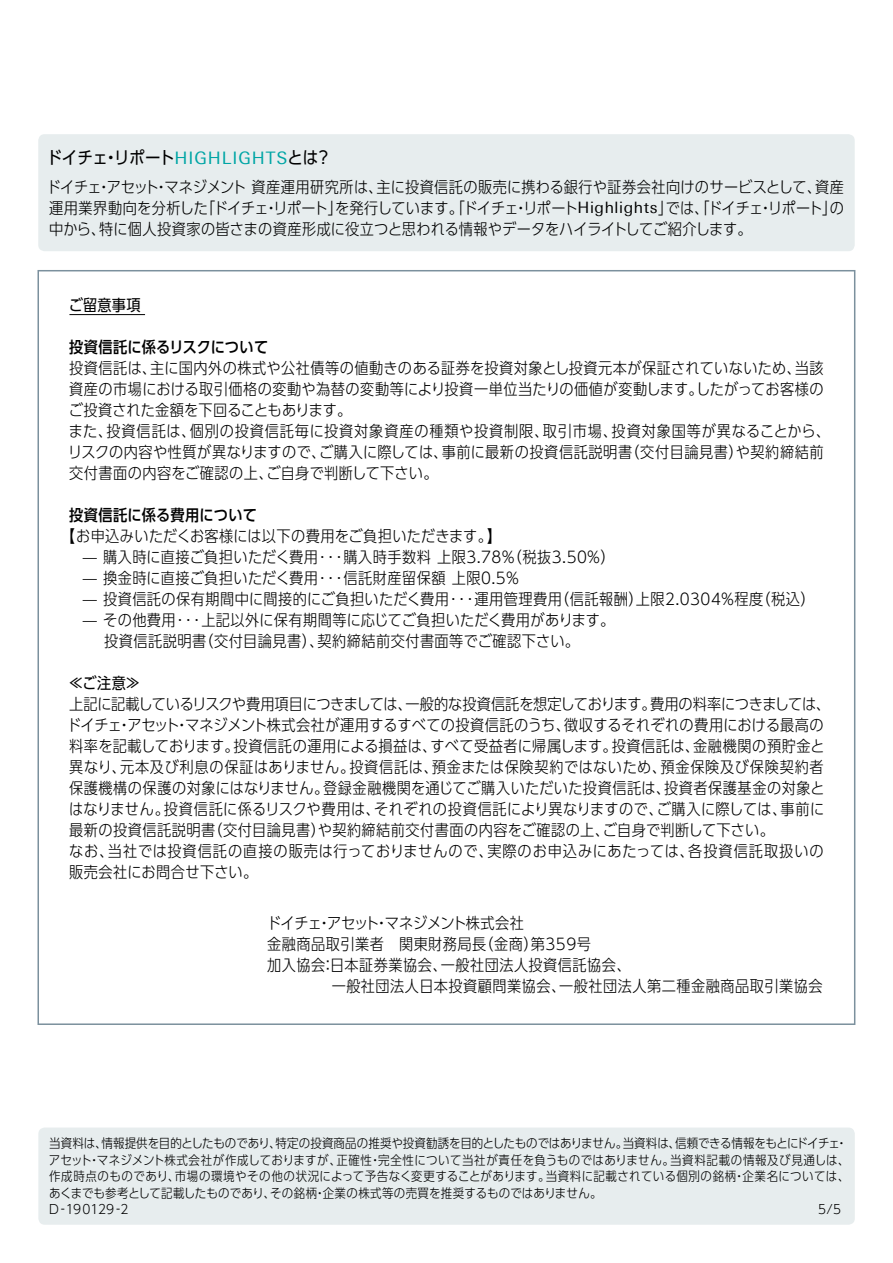
<style>
.page{position:relative;width:893px;height:1263px;background:#fff}
.page>*{position:absolute;margin:0;border:0;box-sizing:border-box;transform-origin:0 0}
.t1{font:17.25px "UD Shin Go C Oniz Pr 6";letter-spacing:-.03em;color:#000}
.t2{font:300 15.75px/21px "UD Shin Go C Oniz Pr 6";letter-spacing:.03em;color:#000}
.t3{font:500 15.75px "UD Shin Go C Oniz Pr 6";letter-spacing:.015em;color:#000}
.t4{font:300 15.75px "UD Shin Go C Oniz Pr 6";letter-spacing:-.015em;color:#000}
.t5{font:15.75px "UD Shin Go C Oniz Pr 6";letter-spacing:.015em;color:#000}
.t6{font:300 12.75px/16.5px "UD Shin Go C Oniz Pr 6";letter-spacing:.01em;color:#000}
.s1{font-family:"Univers Deutsche Bank";color:#00a5a5}
.s2{font-family:"Univers Deutsche Bank";font-weight:400}
</style>
<div class="page">
<div style="left:38px;top:1127px;width:817px;height:98px;background:#e7edee;border-radius:6px"></div>
<div style="left:38px;top:134px;width:817px;height:117px;background:#e7edee;border-radius:6px"></div>
<hr style="left:69px;top:314px;width:76px;height:1px;background:#000">
<p class="t1" style="left:47px;top:144px;width:286px">ドイチェ・リポート<span class="s1">HIGHLIGHTS</span>とは？</p>
<p class="t2" style="left:47px;top:175px;width:799px;text-align:justify">ドイチェ・アセット・マネジメント資産運用研究所は、主に投資信託の販売に携わる銀行や証券会社向けのサービスとして、資産運用業界動向を分析した「ドイチェ・リポート」を発行しています。「ドイチェ・リポート<span class="s2">Highlights</span>」では、「ドイチェ・リポート」の中から、特に個人投資家の皆さまの資産形成に役立つと思われる情報やデータをハイライトしてご紹介します。</p>
<p class="t5" style="left:69px;top:292px;width:73px">ご留意事項</p>
<p class="t3" style="left:69px;top:334px;width:201px">投資信託に係るリスクについて</p>
<p class="t2" style="left:68px;top:356px;width:763px">投資信託は、主に国内外の株式や公社債等の値動きのある証券を投資対象とし投資元本が保証されていないため、当該資産の市場における取引価格の変動や為替の変動等により投資一単位当たりの価値が変動します。したがってお客様のご投資された金額を下回ることもあります。<br>また、投資信託は、個別の投資信託毎に投資対象資産の種類や投資制限、取引市場、投資対象国等が異なることから、リスクの内容や性質が異なりますので、ご購入に際しては、事前に最新の投資信託説明書（交付目論見書）や契約締結前交付書面の内容をご確認の上、ご自身で判断して下さい。</p>
<p class="t3" style="left:69px;top:502px;width:189px">投資信託に係る費用について</p>
<p class="t2" style="left:61px;top:524px;width:441px">【お申込みいただくお客様には以下の費用をご負担いただきます。】</p>
<p class="t2" style="left:83px;top:545px;width:533px">— 購入時に直接ご負担いただく費用･･･購入時手数料上限3.78％（税抜3.50％）</p>
<p class="t2" style="left:83px;top:566px;width:438px">— 換金時に直接ご負担いただく費用･･･信託財産留保額上限0.5％</p>
<p class="t2" style="left:83px;top:587px;width:733px">— 投資信託の保有期間中に間接的にご負担いただく費用･･･運用管理費用（信託報酬）上限2.0304％程度（税込）</p>
<p class="t2" style="left:69px;top:608px;width:547px;text-indent:13px">— その他費用･･･上記以外に保有期間等に応じてご負担いただく費用があります。　　投資信託説明書（交付目論見書）、契約締結前交付書面等でご確認下さい。</p>
<p class="t5" style="left:69px;top:670px;width:73px">≪ご注意≫</p>
<p class="t2" style="left:67px;top:692px;width:765px">上記に記載しているリスクや費用項目につきましては、一般的な投資信託を想定しております。費用の料率につきましては、ドイチェ・アセット・マネジメント株式会社が運用するすべての投資信託のうち、徴収するそれぞれの費用における最高の料率を記載しております。投資信託の運用による損益は、すべて受益者に帰属します。投資信託は、金融機関の預貯金と異なり、元本及び利息の保証はありません。投資信託は、預金または保険契約ではないため、預金保険及び保険契約者保護機構の保護の対象にはなりません。登録金融機関を通じてご購入いただいた投資信託は、投資者保護基金の対象とはなりません。投資信託に係るリスクや費用は、それぞれの投資信託により異なりますので、ご購入に際しては、事前に最新の投資信託説明書（交付目論見書）や契約締結前交付書面の内容をご確認の上、ご自身で判断して下さい。<br>なお、当社では投資信託の直接の販売は行っておりませんので、実際のお申込みにあたっては、各投資信託取扱いの販売会社にお問合せ下さい。</p>
<p class="t4" style="left:267px;top:910px;width:258px">ドイチェ・アセット・マネジメント株式会社</p>
<p class="t2" style="left:267px;top:932px;width:325px">金融商品取引業者　関東財務局長（金商）第359号</p>
<p class="t2" style="left:267px;top:953px;width:365px">加入協会：日本証券業協会、一般社団法人投資信託協会、</p>
<p class="t2" style="left:332px;top:974px;width:492px">一般社団法人日本投資顧問業協会、一般社団法人第二種金融商品取引業協会</p>
<p class="t6" style="left:49px;top:1134px;width:802px">当資料は、情報提供を目的としたものであり、特定の投資商品の推奨や投資勧誘を目的としたものではありません。当資料は、信頼できる情報をもとにドイチェ・アセット・マネジメント株式会社が作成しておりますが、正確性・完全性について当社が責任を負うものではありません。当資料記載の情報及び見通しは、作成時点のものであり、市場の環境やその他の状況によって予告なく変更することがあります。当資料に記載されている個別の銘柄・企業名については、あくまでも参考として記載したものであり、その銘柄・企業の株式等の売買を推奨するものではありません。<br>D‐190129‐2</p>
<p class="t6" style="left:818px;top:1200px;width:25px">5/5</p>
</div>
